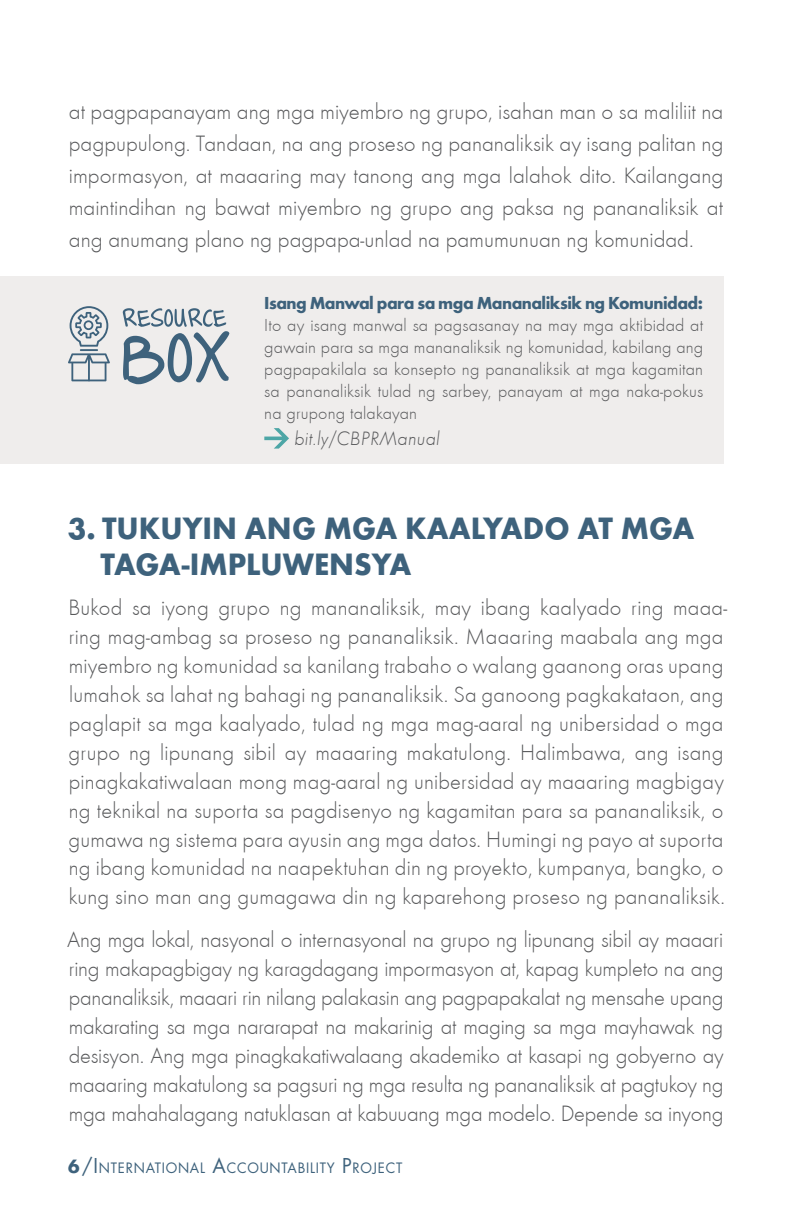
<style>
.page{position:relative;width:792px;height:1224px;background:#fff}
.page>*{position:absolute;margin:0;border:0;box-sizing:border-box;transform-origin:0 0}
.H2_Checklist{font:31.8px/35.8px "Futura T Bold";color:#3e627c}
.text_-_space_after{font:23px/28.8px "Futura T Light";letter-spacing:.01em;color:#57585a;text-align:justify}
.ResBox_-_simple{font:20px "Futura T Ligh Obli";letter-spacing:.01em;color:#57585a}
.ResBox_-_simple-2{font:18px/22px "Futura T Light";letter-spacing:.01em;color:#57585a;text-align:justify}
.ResBox_-_simple-3{font:18px "Futura T Bold";letter-spacing:-.03em;color:#3e627c;scale:.96 1}
.t1{font:14px "Futura";letter-spacing:.055em;color:#3e627c;scale:.96 1}
.s1{font-family:"Futura T Bold";font-size:20px}
.s2{font-size:20px}
</style>
<div class="page">
<div style="left:0;top:277px;width:724px;height:187px;background:#efedec"></div>
<svg style="left:123px;top:308px;width:106px;height:76px"></svg>
<svg style="left:68px;top:306px;width:42px;height:75px"></svg>
<svg style="left:264px;top:428px;width:25px;height:21px"></svg>
<p class="text_-_space_after" style="left:69px;top:96px;width:656px;line-height:31.8px">at pagpapanayam ang mga miyembro ng grupo, isahan man o sa maliliit na pagpupulong. Tandaan, na ang proseso ng pananaliksik ay isang palitan ng impormasyon, at maaaring may tanong ang mga lalahok dito. Kailangang maintindihan ng bawat miyembro ng grupo ang paksa ng pananaliksik at ang anumang plano ng pagpapa-unlad na pamumunuan ng komunidad.</p>
<p class="ResBox_-_simple-3" style="left:264px;top:292px;width:458px">Isang Manwal para sa mga Mananaliksik ng Komunidad:</p>
<p class="ResBox_-_simple-2" style="left:264px;top:314px;width:440px">Ito ay isang manwal sa pagsasanay na may mga aktibidad at gawain para sa mga mananaliksik ng komunidad, kabilang ang pagpapakilala sa konsepto ng pananaliksik at mga kagamitan sa pananaliksik tulad ng sarbey, panayam at mga naka-pokus na grupong talakayan</p>
<p class="ResBox_-_simple" style="left:294px;top:427px;width:147px">bit.ly/CBPRManual</p>
<p class="H2_Checklist" style="left:100px;top:511px;width:595px;text-indent:-33px">3. TUKUYIN ANG MGA KAALYADO AT MGA<br>TAGA-IMPLUWENSYA</p>
<p class="text_-_space_after" style="left:68px;top:594px;width:660px;text-align:left">Bukod sa iyong grupo ng mananaliksik, may ibang kaalyado ring maaa&shy;ring mag-ambag sa proseso ng pananaliksik. Maaaring maabala ang mga miyembro ng komunidad sa kanilang trabaho o walang gaanong oras upang lumahok sa lahat ng bahagi ng pananaliksik. Sa ganoong pagkakataon, ang paglapit sa mga kaalyado, tulad ng mga mag-aaral ng unibersidad o mga grupo ng lipunang sibil ay maaaring makatulong. Halimbawa, ang isang pinagkakatiwalaan mong mag-aaral ng unibersidad ay maaaring magbigay ng teknikal na suporta sa pagdisenyo ng kagamitan para sa pananaliksik, o gumawa ng sistema para ayusin ang mga datos. Humingi ng payo at suporta ng ibang komunidad na naapektuhan din ng proyekto, kumpanya, bangko, o kung sino man ang gumagawa din ng kaparehong proseso ng pananaliksik.</p>
<p class="text_-_space_after" style="left:67px;top:926px;width:658px">Ang mga lokal, nasyonal o internasyonal na grupo ng lipunang sibil ay maaari ring makapagbigay ng karagdagang impormasyon at, kapag kumpleto na ang pananaliksik, maaari rin nilang palakasin ang pagpapakalat ng mensahe upang makarating sa mga nararapat na makarinig at maging sa mga mayhawak ng desisyon. Ang mga pinagkakatiwalaang akademiko at kasapi ng gobyerno ay maaaring makatulong sa pagsuri ng mga resulta ng pananaliksik at pagtukoy ng mga mahahalagang natuklasan at kabuuang mga modelo. Depende sa inyong</p>
<p class="t1" style="left:68px;top:1158px;width:350px"><span class="s1">6</span><span class="s2">/I</span> NTERNATIONAL <span class="s2">A</span>CCOUNTABILITY <span class="s2">P</span>ROJECT</p>
</div>
